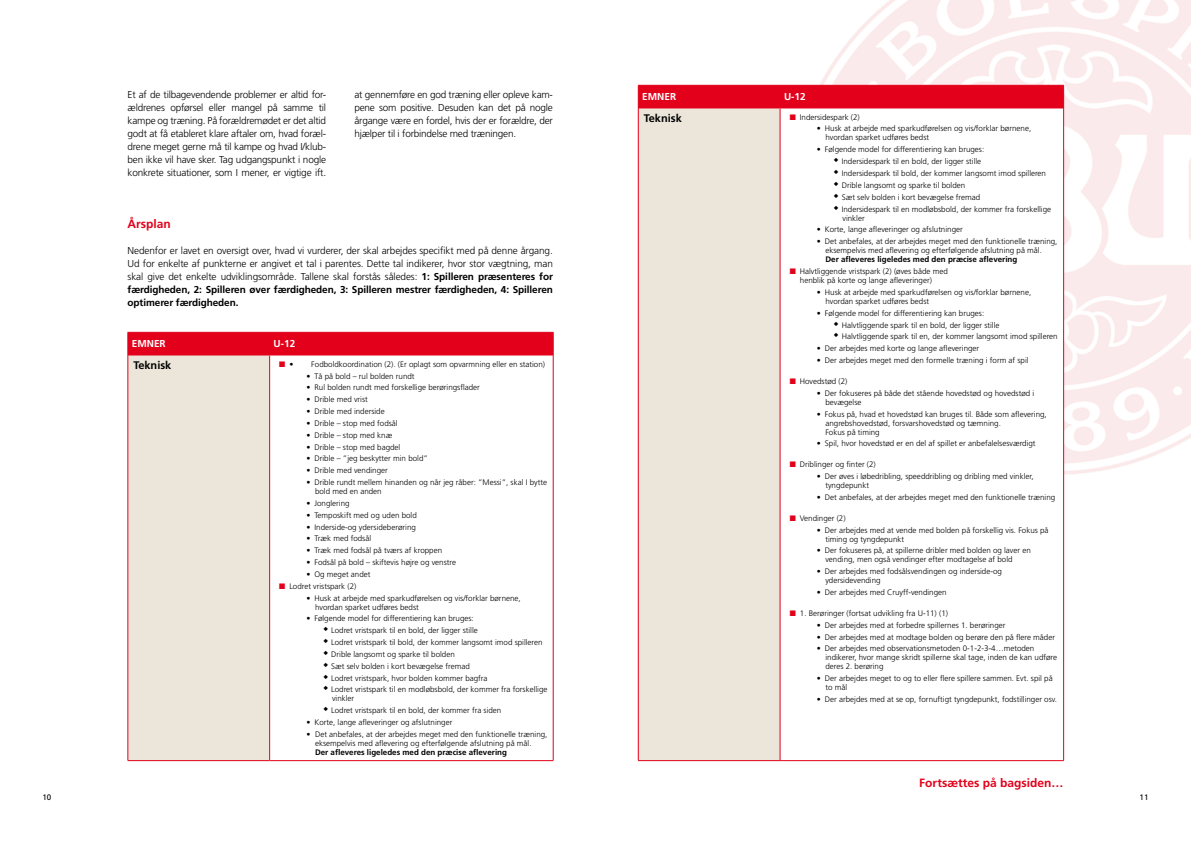
<style>
.page{position:relative;width:1191px;height:842px;background:#fff}
.page>*{position:absolute;margin:0;border:0;box-sizing:border-box;transform-origin:0 0}
.t1{font:700 12px "Frutiger";color:#e2001a}
.t2{font:700 11px "Frutiger";color:#000}
.t3{font:300 10px/13px "Frutiger";letter-spacing:-.02em;color:#000;text-align:justify}
.t4{font:700 10px "Frutiger";color:#fff}
.t5{font:300 8px/9px "Frutiger";color:#000}
.t6{font:700 8px "Frutiger";color:#000}
.t7{font:8px "Frutiger";color:#000}
.s1{font-weight:700}
.s2{color:#e2001a}
</style>
<div class="page">
<img style="left:757px;top:0;width:434px;height:488px">
<div style="left:128px;top:355px;width:142px;height:406px;background:#ece6da"></div>
<div style="left:128px;top:332px;width:426px;height:23px;background:#e2001a"></div>
<hr style="left:270px;top:354px;width:283px;height:1px;background:#e2001a">
<hr style="left:128px;top:355px;width:1px;height:405px;background:#e2001a">
<hr style="left:128px;top:760px;width:142px;height:1px;background:#e2001a">
<hr style="left:269px;top:355px;width:1px;height:405px;background:#e2001a">
<hr style="left:553px;top:355px;width:1px;height:405px;background:#e2001a">
<hr style="left:270px;top:760px;width:283px;height:1px;background:#e2001a">
<div style="left:638px;top:108px;width:142px;height:653px;background:#ece6da"></div>
<div style="left:780px;top:108px;width:283px;height:653px;background:#fff"></div>
<div style="left:638px;top:85px;width:426px;height:23px;background:#e2001a"></div>
<hr style="left:780px;top:107px;width:283px;height:1px;background:#e2001a">
<hr style="left:638px;top:108px;width:1px;height:652px;background:#e2001a">
<hr style="left:638px;top:760px;width:142px;height:1px;background:#e2001a">
<hr style="left:779px;top:108px;width:1px;height:652px;background:#e2001a">
<hr style="left:1063px;top:108px;width:1px;height:652px;background:#e2001a">
<hr style="left:780px;top:760px;width:283px;height:1px;background:#e2001a">
<p class="t3" style="left:128px;top:88px;width:200px">Et af de tilbagevendende problemer er altid for&shy;ældrenes opførsel eller mangel på samme til kampe og træning. På forældremødet er det altid godt at få etableret klare aftaler om, hvad foræl&shy;drene meget gerne må til kampe og hvad I/klub&shy;ben ikke vil have sker. Tag udgangspunkt i nogle konkrete situationer, som I mener, er vigtige ift.</p>
<p class="t3" style="left:354px;top:88px;width:200px">at gennemføre en god træning eller opleve kam&shy;pene som positive. Desuden kan det på nogle årgange være en fordel, hvis der er forældre, der hjælper til i forbindelse med træningen.</p>
<h1 class="t1" style="left:128px;top:217px;width:45px">Årsplan</h1>
<p class="t3" style="left:128px;top:244px;width:427px">Nedenfor er lavet en oversigt over, hvad vi vurderer, der skal arbejdes specifikt med på denne årgang.<br>Ud for enkelte af punkterne er angivet et tal i parentes. Dette tal indikerer, hvor stor vægtning, man skal give det enkelte udviklingsområde. Tallene skal forstås således: <span class="s1">1: Spilleren præsenteres for færdigheden, 2: Spilleren øver færdigheden, 3: Spilleren mestrer færdigheden, 4: Spilleren optimerer færdigheden.</span></p>
<p class="t4" style="left:132px;top:338px;width:35px">EMNER</p>
<p class="t4" style="left:274px;top:338px;width:23px">U-12</p>
<h2 class="t2" style="left:133px;top:359px;width:39px">Teknisk</h2>
<p class="t5" style="left:279px;top:359px;width:16px"><span class="s2">■</span> •</p>
<p class="t5" style="left:311px;top:359px;width:235px">Fodboldkoordination (2). (Er oplagt som opvarmning eller en station)</p>
<p class="t5" style="left:306px;top:371px;width:110px">• Tå på bold – rul bolden rundt</p>
<p class="t5" style="left:306px;top:383px;width:175px">• Rul bolden rundt med forskellige berøringsflader</p>
<p class="t5" style="left:306px;top:395px;width:63px">• Drible med vrist</p>
<p class="t5" style="left:306px;top:407px;width:80px">• Drible med inderside</p>
<p class="t5" style="left:306px;top:419px;width:93px">• Drible – stop med fodsål</p>
<p class="t5" style="left:306px;top:430px;width:87px">• Drible – stop med knæ</p>
<p class="t5" style="left:306px;top:442px;width:95px">• Drible – stop med bagdel</p>
<p class="t5" style="left:306px;top:454px;width:123px">• Drible – ”jeg beskytter min bold”</p>
<p class="t5" style="left:306px;top:466px;width:83px">• Drible med vendinger</p>
<p class="t5" style="left:315px;top:478px;width:233px;text-indent:-9px">• Drible rundt mellem hinanden og når jeg råber: ”Messi”, skal I bytte bold med en anden</p>
<p class="t5" style="left:306px;top:499px;width:45px">• Jonglering</p>
<p class="t5" style="left:306px;top:510px;width:112px">• Temposkift med og uden bold</p>
<p class="t5" style="left:306px;top:522px;width:111px">• Inderside-og ydersideberøring</p>
<p class="t5" style="left:306px;top:534px;width:66px">• Træk med fodsål</p>
<p class="t5" style="left:306px;top:546px;width:137px">• Træk med fodsål på tværs af kroppen</p>
<p class="t5" style="left:306px;top:558px;width:151px">• Fodsål på bold – skiftevis højre og venstre</p>
<p class="t5" style="left:306px;top:570px;width:66px">• Og meget andet</p>
<p class="t5" style="left:279px;top:581px;width:79px"><span class="s2">■</span> Lodret vristspark (2)</p>
<p class="t5" style="left:315px;top:593px;width:207px;text-indent:-9px">• Husk at arbejde med sparkudførelsen og vis/forklar børnene, hvordan sparket udføres bedst</p>
<p class="t5" style="left:306px;top:614px;width:169px">• Følgende model for differentiering kan bruges:</p>
<p class="t5" style="left:323px;top:626px;width:156px">◆ Lodret vristspark til en bold, der ligger stille</p>
<p class="t5" style="left:323px;top:638px;width:221px">◆ Lodret vristspark til bold, der kommer langsomt imod spilleren</p>
<p class="t5" style="left:323px;top:650px;width:133px">◆ Drible langsomt og sparke til bolden</p>
<p class="t5" style="left:323px;top:662px;width:148px">◆ Sæt selv bolden i kort bevægelse fremad</p>
<p class="t5" style="left:323px;top:673px;width:166px">◆ Lodret vristspark, hvor bolden kommer bagfra</p>
<p class="t5" style="left:332px;top:685px;width:217px;text-indent:-9px">◆ Lodret vristspark til en modløbsbold, der kommer fra forskellige vinkler</p>
<p class="t5" style="left:323px;top:706px;width:179px">◆ Lodret vristspark til en bold, der kommer fra siden</p>
<p class="t5" style="left:306px;top:718px;width:147px">• Korte, lange afleveringer og afslutninger</p>
<p class="t5" style="left:315px;top:730px;width:234px;text-indent:-9px">• Det anbefales, at der arbejdes meget med den funktionelle træning, eksempelvis med aflevering og efterfølgende afslutning på mål.</p>
<p class="t6" style="left:315px;top:747px;width:193px">Der afleveres ligeledes med den præcise aflevering</p>
<p class="t4" style="left:642px;top:91px;width:35px">EMNER</p>
<p class="t4" style="left:784px;top:91px;width:23px">U-12</p>
<h2 class="t2" style="left:644px;top:112px;width:39px">Teknisk</h2>
<p class="t5" style="left:789px;top:112px;width:72px"><span class="s2">■</span> Indersidespark (2)</p>
<p class="t5" style="left:825px;top:124px;width:207px;text-indent:-9px">• Husk at arbejde med sparkudførelsen og vis/forklar børnene, hvordan sparket udføres bedst</p>
<p class="t5" style="left:817px;top:145px;width:169px">• Følgende model for differentiering kan bruges:</p>
<p class="t5" style="left:834px;top:157px;width:149px">◆ Indersidespark til en bold, der ligger stille</p>
<p class="t5" style="left:834px;top:169px;width:214px">◆ Indersidespark til bold, der kommer langsomt imod spilleren</p>
<p class="t5" style="left:834px;top:181px;width:133px">◆ Drible langsomt og sparke til bolden</p>
<p class="t5" style="left:834px;top:193px;width:148px">◆ Sæt selv bolden i kort bevægelse fremad</p>
<p class="t5" style="left:842px;top:204px;width:210px;text-indent:-9px">◆ Indersidespark til en modløbsbold, der kommer fra forskellige vinkler</p>
<p class="t5" style="left:817px;top:225px;width:147px">• Korte, lange afleveringer og afslutninger</p>
<p class="t5" style="left:825px;top:237px;width:233px;text-indent:-9px">• Det anbefales, at der arbejdes meget med den funktionelle træning, eksempelvis med aflevering og efterfølgende afslutning på mål.</p>
<p class="t6" style="left:825px;top:255px;width:193px">Der afleveres ligeledes med den præcise aflevering</p>
<p class="t5" style="left:800px;top:267px;width:149px;text-indent:-10px"><span class="s2">■</span> Halvtliggende vristspark (2) (øves både med henblik på korte og lange afleveringer)</p>
<p class="t5" style="left:825px;top:288px;width:207px;text-indent:-9px">• Husk at arbejde med sparkudførelsen og vis/forklar børnene, hvordan sparket udføres bedst</p>
<p class="t5" style="left:817px;top:308px;width:169px">• Følgende model for differentiering kan bruges:</p>
<p class="t5" style="left:834px;top:320px;width:167px">◆ Halvtliggende spark til en bold, der ligger stille</p>
<p class="t5" style="left:834px;top:332px;width:225px">◆ Halvtliggende spark til en, der kommer langsomt imod spilleren</p>
<p class="t5" style="left:817px;top:344px;width:164px">• Der arbejdes med korte og lange afleveringer</p>
<p class="t5" style="left:817px;top:356px;width:213px">• Der arbejdes meget med den formelle træning i form af spil</p>
<p class="t5" style="left:789px;top:377px;width:59px"><span class="s2">■</span> Hovedstød (2)</p>
<p class="t5" style="left:825px;top:389px;width:210px;text-indent:-9px">• Der fokuseres på både det stående hovedstød og hovedstød i bevægelse</p>
<p class="t5" style="left:825px;top:409px;width:223px;text-indent:-9px">• Fokus på, hvad et hovedstød kan bruges til. Både som aflevering, angrebshovedstød, forsvarshovedstød og tæmning.<br>Fokus på timing</p>
<p class="t5" style="left:817px;top:439px;width:220px">• Spil, hvor hovedstød er en del af spillet er anbefalelsesværdigt</p>
<p class="t5" style="left:789px;top:460px;width:88px"><span class="s2">■</span> Driblinger og finter (2)</p>
<p class="t5" style="left:825px;top:472px;width:210px;text-indent:-9px">• Der øves i løbedribling, speeddribling og dribling med vinkler, tyngdepunkt</p>
<p class="t5" style="left:817px;top:493px;width:240px">• Det anbefales, at der arbejdes meget med den funktionelle træning</p>
<p class="t5" style="left:789px;top:513px;width:57px"><span class="s2">■</span> Vendinger (2)</p>
<p class="t5" style="left:825px;top:525px;width:225px;text-indent:-9px">• Der arbejdes med at vende med bolden på forskellig vis. Fokus på timing og tyngdepunkt</p>
<p class="t5" style="left:825px;top:546px;width:207px;text-indent:-9px">• Der fokuseres på, at spillerne dribler med bolden og laver en vending, men også vendinger efter modtagelse af bold</p>
<p class="t5" style="left:825px;top:567px;width:178px;text-indent:-9px">• Der arbejdes med fodsålsvendingen og inderside-og ydersidevending</p>
<p class="t5" style="left:817px;top:588px;width:131px">• Der arbejdes med Cruyff-vendingen</p>
<p class="t5" style="left:789px;top:609px;width:160px"><span class="s2">■</span> 1. Berøringer (fortsat udvikling fra U-11) (1)</p>
<p class="t5" style="left:817px;top:620px;width:190px">• Der arbejdes med at forbedre spillernes 1. berøringer</p>
<p class="t5" style="left:817px;top:632px;width:239px">• Der arbejdes med at modtage bolden og berøre den på flere måder</p>
<p class="t5" style="left:825px;top:644px;width:233px;text-indent:-9px">• Der arbejdes med observationsmetoden 0-1-2-3-4…metoden indikerer, hvor mange skridt spillerne skal tage, inden de kan udføre deres 2. berøring</p>
<p class="t5" style="left:825px;top:674px;width:229px;text-indent:-9px">• Der arbejdes meget to og to eller flere spillere sammen. Evt. spil på to mål</p>
<p class="t5" style="left:817px;top:695px;width:242px">• Der arbejdes med at se op, fornuftigt tyngdepunkt, fodstillinger osv.</p>
<h1 class="t1" style="left:919px;top:776px;width:146px">Fortsættes på bagsiden…</h1>
<p class="t7" style="left:43px;top:792px;width:10px">10</p>
<p class="t7" style="left:1139px;top:792px;width:10px">11</p>
</div>
